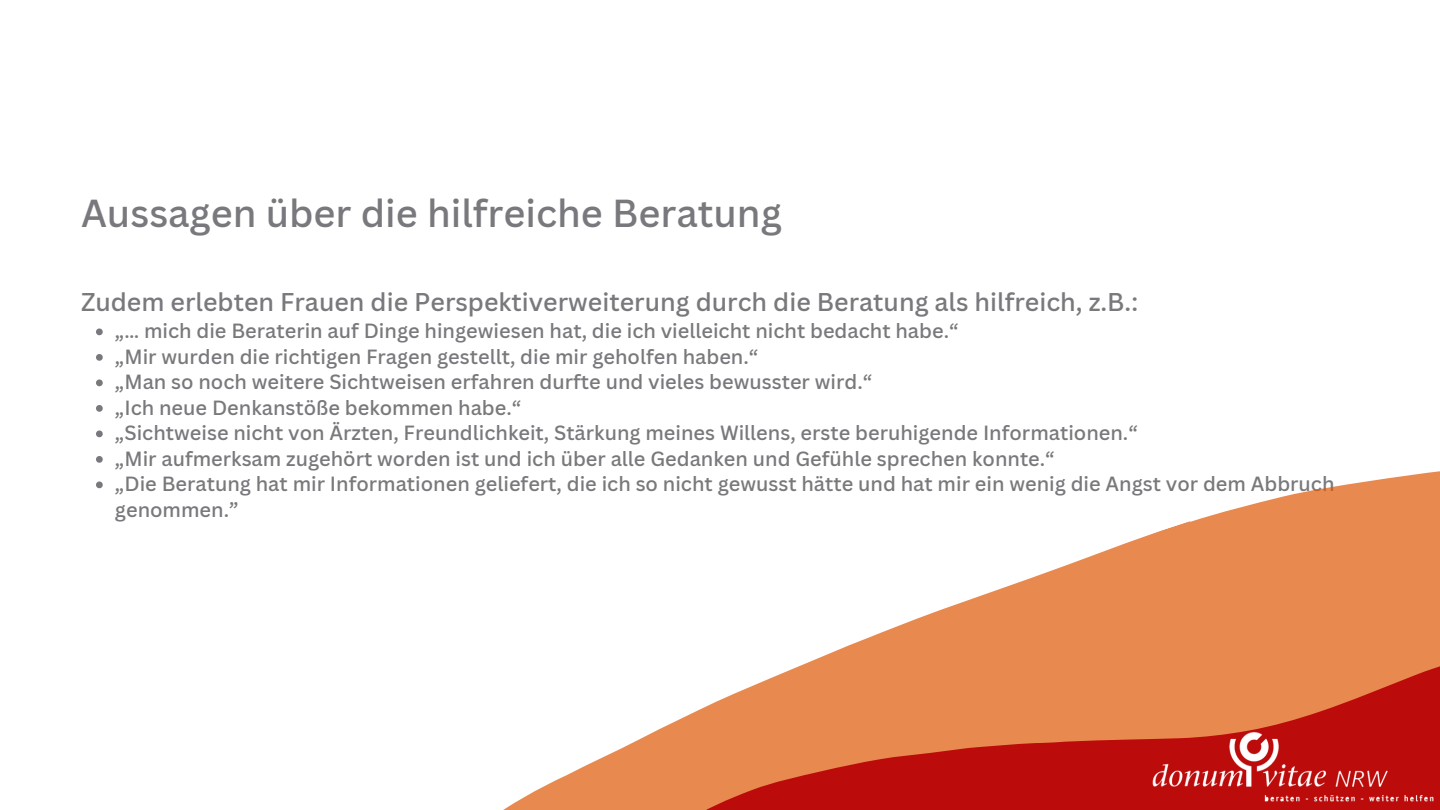
<style>
.page{position:relative;width:1440px;height:810px;background:#fff}
.page>*{position:absolute;margin:0;border:0;box-sizing:border-box;transform-origin:0 0}
.t1{font:500 38px "Canva Sans";color:#79797d}
.t2{font:500 25px "Canva Sans";color:#79797d}
.t3{font:500 20px/25.5px "Canva Sans";color:#79797d}
</style>
<div class="page">
<svg style="left:96px;top:328px;width:7px;height:7px"></svg>
<svg style="left:96px;top:354px;width:7px;height:7px"></svg>
<svg style="left:96px;top:380px;width:7px;height:6px"></svg>
<svg style="left:96px;top:405px;width:7px;height:7px"></svg>
<svg style="left:96px;top:430px;width:7px;height:7px"></svg>
<svg style="left:96px;top:456px;width:7px;height:7px"></svg>
<svg style="left:96px;top:482px;width:7px;height:6px"></svg>
<svg style="left:503px;top:471px;width:937px;height:339px"></svg>
<svg style="left:539px;top:625px;width:901px;height:185px;fill:#e88a4f"></svg>
<img style="left:1145px;top:722px;width:295px;height:88px">
<h1 class="t1" style="left:81px;top:187px;width:702px">Aussagen über die hilfreiche Beratung</h1>
<h2 class="t2" style="left:81px;top:285px;width:1059px">Zudem erlebten Frauen die Perspektiverweiterung durch die Beratung als hilfreich, z.B.:</h2>
<p class="t3" style="left:115px;top:318px;width:845px">„… mich die Beraterin auf Dinge hingewiesen hat, die ich vielleicht nicht bedacht habe.“</p>
<p class="t3" style="left:115px;top:343px;width:645px">„Mir wurden die richtigen Fragen gestellt, die mir geholfen haben.“</p>
<p class="t3" style="left:115px;top:369px;width:759px">„Man so noch weitere Sichtweisen erfahren durfte und vieles bewusster wird.“</p>
<p class="t3" style="left:115px;top:394px;width:408px">„Ich neue Denkanstöße bekommen habe.“</p>
<p class="t3" style="left:115px;top:420px;width:1024px">„Sichtweise nicht von Ärzten, Freundlichkeit, Stärkung meines Willens, erste beruhigende Informationen.“</p>
<p class="t3" style="left:115px;top:445px;width:941px">„Mir aufmerksam zugehört worden ist und ich über alle Gedanken und Gefühle sprechen konnte.“</p>
<p class="t3" style="left:115px;top:471px;width:1221px">„Die Beratung hat mir Informationen geliefert, die ich so nicht gewusst hätte und hat mir ein wenig die Angst vor dem Abbruch genommen.”</p>
</div>
